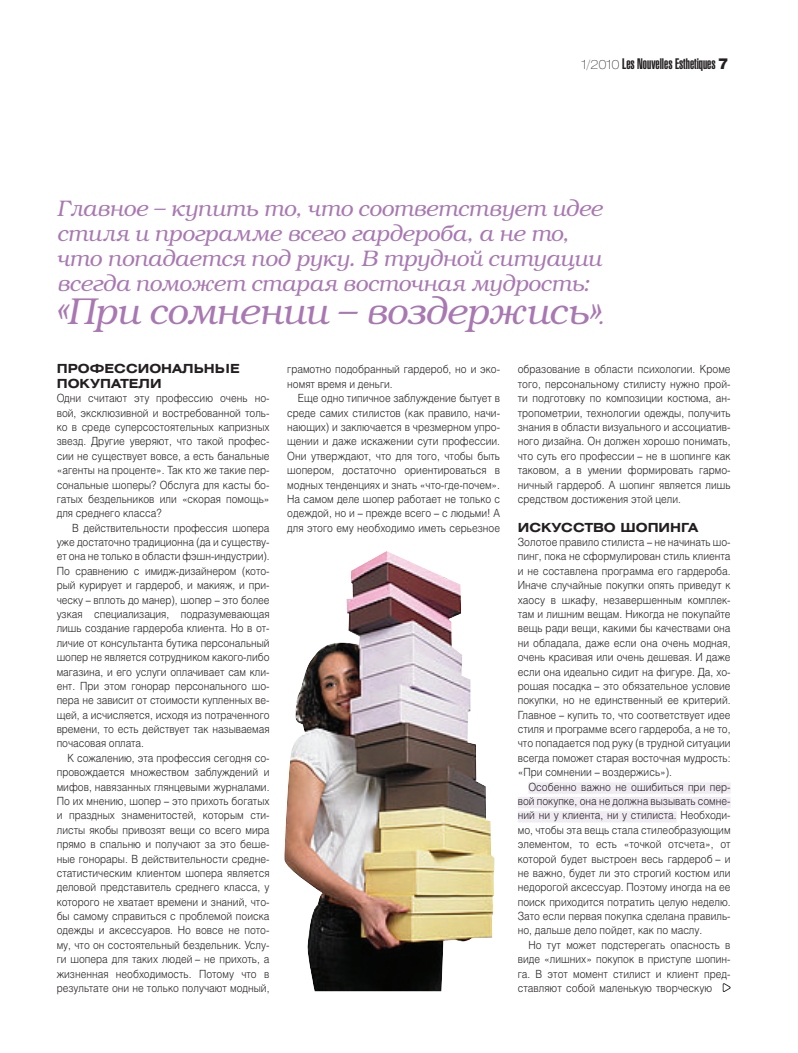
<style>
.page{position:relative;width:798px;height:1053px;background:#fff}
.page>*{position:absolute;margin:0;border:0;box-sizing:border-box;transform-origin:0 0}
.t1{font:italic 300 37.5px "Bookman C";letter-spacing:-.01em;color:#a978b3}
.t2{font:italic 300 22.5px/25px "Bookman C";color:#a978b3}
.t3{font:15px "Helios Ultra Compressed";color:#231f20}
.t4{font:700 12.5px/14.4px "Helios Ext";color:#231f20}
.t5{font:300 11.25px/14.4px "Helios";color:#231f20;text-align:justify;scale:.9 1}
.s1{font-family:"Helios Ext";font-weight:100;font-size:12.5px}
.s2{font-family:"Helios";font-weight:900}
.s3{font-size:22.5px}
</style>
<div class="page">
<div style="left:528px;top:782px;width:202px;height:11px;background:#f1ebf4"></div>
<div style="left:517px;top:796px;width:213px;height:12px;background:#f1ebf4"></div>
<div style="left:517px;top:811px;width:159px;height:11px;background:#f1ebf4"></div>
<img style="left:284px;top:551px;width:210px;height:440px">
<svg style="left:722px;top:983px;width:8px;height:8px"></svg>
<h3 class="t3" style="left:580px;top:59px;width:148px"><span class="s1">1/2010</span> Les Nouvelles Esthetiques <span class="s2">7</span></h3>
<h2 class="t2" style="left:57px;top:198px;width:547px">Главное – купить то, что соответствует идее стиля и программе всего гардероба, а не то, что попадается под руку. В трудной ситуации всегда поможет старая восточная мудрость:</h2>
<h1 class="t1" style="left:57px;top:297px;width:549px">«При сомнении – воздержись»<span class="s3">.</span></h1>
<p class="t4" style="left:57px;top:363px;width:184px">ПРОФЕССИОНАЛЬНЫЕ<br>ПОКУПАТЕЛИ</p>
<p class="t5" style="left:57px;top:392px;width:238px">Одни считают эту профессию очень но&shy;вой, эксклюзивной и востребованной толь&shy;ко в среде суперсостоятельных капризных звезд. Другие уверяют, что такой профес&shy;сии не существует вовсе, а есть банальные «агенты на проценте». Так кто же такие пер&shy;сональные шоперы? Обслуга для касты бо&shy;гатых бездельников или «скорая помощь» для среднего класса?</p>
<p class="t5" style="left:57px;top:521px;width:238px;text-indent:15px">В действительности профессия шопера уже достаточно традиционна (да и существу&shy;ет она не только в области фэшн-индустрии).<br>По сравнению с имидж-дизайнером (кото&shy;рый курирует и гардероб, и макияж, и при&shy;ческу – вплоть до манер), шопер – это более узкая специализация, подразумевающая лишь создание гардероба клиента. Но в от&shy;личие от консультанта бутика персональный шопер не является сотрудником какого-либо магазина, и его услуги оплачивает сам кли&shy;ент. При этом гонорар персонального шо&shy;пера не зависит от стоимости купленных ве&shy;щей, а исчисляется, исходя из потраченного времени, то есть действует так называемая почасовая оплата.</p>
<p class="t5" style="left:57px;top:751px;width:238px;text-indent:11px">К сожалению, эта профессия сегодня со&shy;провождается множеством заблуждений и мифов, навязанных глянцевыми журналами.<br>По их мнению, шопер – это прихоть богатых и праздных знаменитостей, которым сти&shy;листы якобы привозят вещи со всего мира прямо в спальню и получают за это беше&shy;ные гонорары. В действительности средне&shy;статистическим клиентом шопера является деловой представитель среднего класса, у которого не хватает времени и знаний, что&shy;бы самому справиться с проблемой поиска одежды и аксессуаров. Но вовсе не пото&shy;му, что он состоятельный бездельник. Услу&shy;ги шопера для таких людей – не прихоть, а жизненная необходимость. Потому что в результате они не только получают модный,</p>
<p class="t5" style="left:287px;top:363px;width:238px">грамотно подобранный гардероб, но и эко&shy;номят время и деньги.</p>
<p class="t5" style="left:287px;top:392px;width:238px;text-indent:11px">Еще одно типичное заблуждение бытует в среде самих стилистов (как правило, начи&shy;нающих) и заключается в чрезмерном упро&shy;щении и даже искажении сути профессии.<br>Они утверждают, что для того, чтобы быть шопером, достаточно ориентироваться в модных тенденциях и знать «что-где-почем».<br>На самом деле шопер работает не только с одеждой, но и – прежде всего – с людьми! А для этого ему необходимо иметь серьезное</p>
<p class="t5" style="left:517px;top:363px;width:238px">образование в области психологии. Кроме того, персональному стилисту нужно прой&shy;ти подготовку по композиции костюма, ан&shy;тропометрии, технологии одежды, получить знания в области визуального и ассоциатив&shy;ного дизайна. Он должен хорошо понимать, что суть его профессии – не в шопинге как таковом, а в умении формировать гармо&shy;ничный гардероб. А шопинг является лишь средством достижения этой цели.</p>
<p class="t4" style="left:517px;top:521px;width:182px">ИСКУССТВО ШОПИНГА</p>
<p class="t5" style="left:517px;top:536px;width:238px">Золотое правило стилиста – не начинать шо&shy;пинг, пока не сформулирован стиль клиента и не составлена программа его гардероба.<br>Иначе случайные покупки опять приведут к хаосу в шкафу, незавершенным комплек&shy;там и лишним вещам. Никогда не покупайте вещь ради вещи, какими бы качествами она ни обладала, даже если она очень модная, очень красивая или очень дешевая. И даже если она идеально сидит на фигуре. Да, хо&shy;рошая посадка – это обязательное условие покупки, но не единственный ее критерий.<br>Главное – купить то, что соответствует идее стиля и программе всего гардероба, а не то, что попадается под руку (в трудной ситуации всегда поможет старая восточная мудрость: «При сомнении – воздержись»).</p>
<p class="t5" style="left:517px;top:780px;width:238px;text-indent:11px">Особенно важно не ошибиться при пер&shy;вой покупке, она не должна вызывать сомне&shy;ний ни у клиента, ни у стилиста. Необходи&shy;мо, чтобы эта вещь стала стилеобразующим элементом, то есть «точкой отсчета», от которой будет выстроен весь гардероб – и не важно, будет ли это строгий костюм или недорогой аксессуар. Поэтому иногда на ее поиск приходится потратить целую неделю.<br>Зато если первая покупка сделана правиль&shy;но, дальше дело пойдет, как по маслу.</p>
<p class="t5" style="left:517px;top:938px;width:238px;text-indent:11px">Но тут может подстерегать опасность в виде «лишних» покупок в приступе шопин&shy;га. В этот момент стилист и клиент пред&shy;ставляют собой маленькую творческую</p>
</div>
